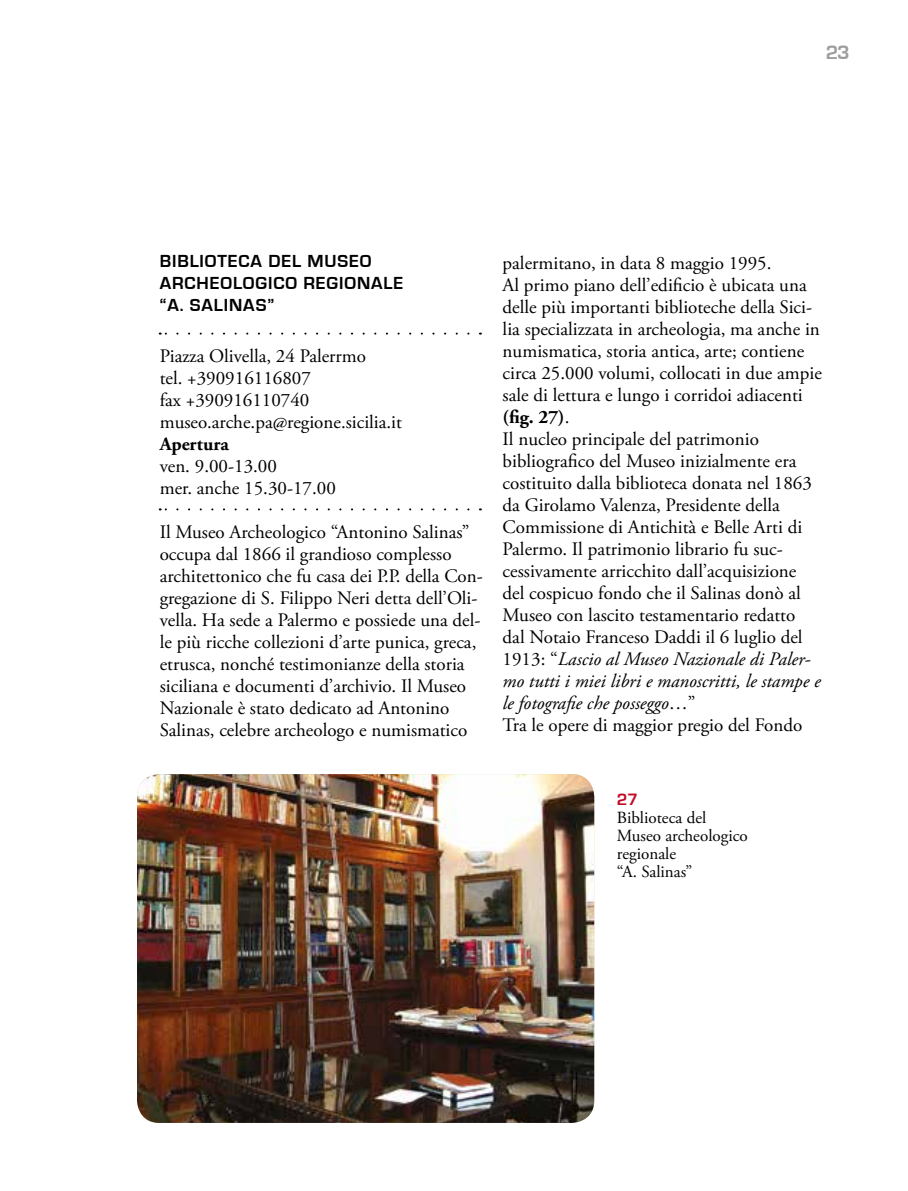
<style>
.page{position:relative;width:908px;height:1191px;background:#fff}
.page>*{position:absolute;margin:0;border:0;box-sizing:border-box;transform-origin:0 0}
.t1{font:700 20px "Eurostile";color:#9d9d9c}
.t2{font:19px/22px "Adobe Garamond Pro";color:#000}
.t3{font:700 19px "Adobe Garamond Pro";color:#000}
.t4{font:700 18px/22px "Eurostile";letter-spacing:.05em;color:#000}
.t5{font:17px/18px "Adobe Garamond Pro";color:#000}
.t6{font:700 17px "Eurostile";color:#c10a27}
.s1{font-weight:700}
.s2{font-style:italic}
</style>
<div class="page">
<svg style="left:160px;top:332px;width:308px;height:2px"></svg>
<svg style="left:160px;top:508px;width:308px;height:2px"></svg>
<img style="left:137px;top:774px;width:457px;height:349px">
<p class="t1" style="left:824px;top:41px;width:26px">23</p>
<p class="t4" style="left:160px;top:251px;width:245px">BIBLIOTECA DEL MUSEO<br>ARCHEOLOGICO REGIONALE “A. SALINAS”</p>
<p class="t2" style="left:160px;top:346px;width:244px">Piazza Olivella, 24 Palerrmo<br>tel. +390916116807<br>fax +390916110740 museo.arche.pa@regione.sicilia.it</p>
<p class="t3" style="left:160px;top:433px;width:71px">Apertura</p>
<p class="t2" style="left:160px;top:456px;width:178px">ven. 9.00-13.00<br>mer. anche 15.30-17.00</p>
<p class="t2" style="left:160px;top:522px;width:324px">Il Museo Archeologico “Antonino Salinas” occupa dal 1866 il grandioso complesso architettonico che fu casa dei P.P. della Con&shy;gregazione di S. Filippo Neri detta dell’Oli&shy;vella. Ha sede a Palermo e possiede una del&shy;le più ricche collezioni d’arte punica, greca, etrusca, nonché testimonianze della storia siciliana e documenti d’archivio. Il Museo Nazionale è stato dedicato ad Antonino Salinas, celebre archeologo e numismatico</p>
<p class="t2" style="left:502px;top:253px;width:320px">palermitano, in data 8 maggio 1995.<br>Al primo piano dell’edificio è ubicata una delle più importanti biblioteche della Sici&shy;lia specializzata in archeologia, ma anche in numismatica, storia antica, arte; contiene circa 25.000 volumi, collocati in due ampie sale di lettura e lungo i corridoi adiacenti <span class="s1">(fig. 27)</span>.<br>Il nucleo principale del patrimonio bibliografico del Museo inizialmente era costituito dalla biblioteca donata nel 1863 da Girolamo Valenza, Presidente della Commissione di Antichità e Belle Arti di Palermo. Il patrimonio librario fu suc&shy;cessivamente arricchito dall’acquisizione del cospicuo fondo che il Salinas donò al Museo con lascito testamentario redatto dal Notaio Franceso Daddi il 6 luglio del 1913: “<span class="s2">Lascio al Museo Nazionale di Paler&shy;mo tutti i miei libri e manoscritti, le stampe e le fotografie che posseggo</span>…”<br>Tra le opere di maggior pregio del Fondo</p>
<p class="t6" style="left:616px;top:790px;width:23px">27</p>
<p class="t5" style="left:616px;top:809px;width:132px">Biblioteca del<br>Museo archeologico regionale<br>“A. Salinas”</p>
</div>
